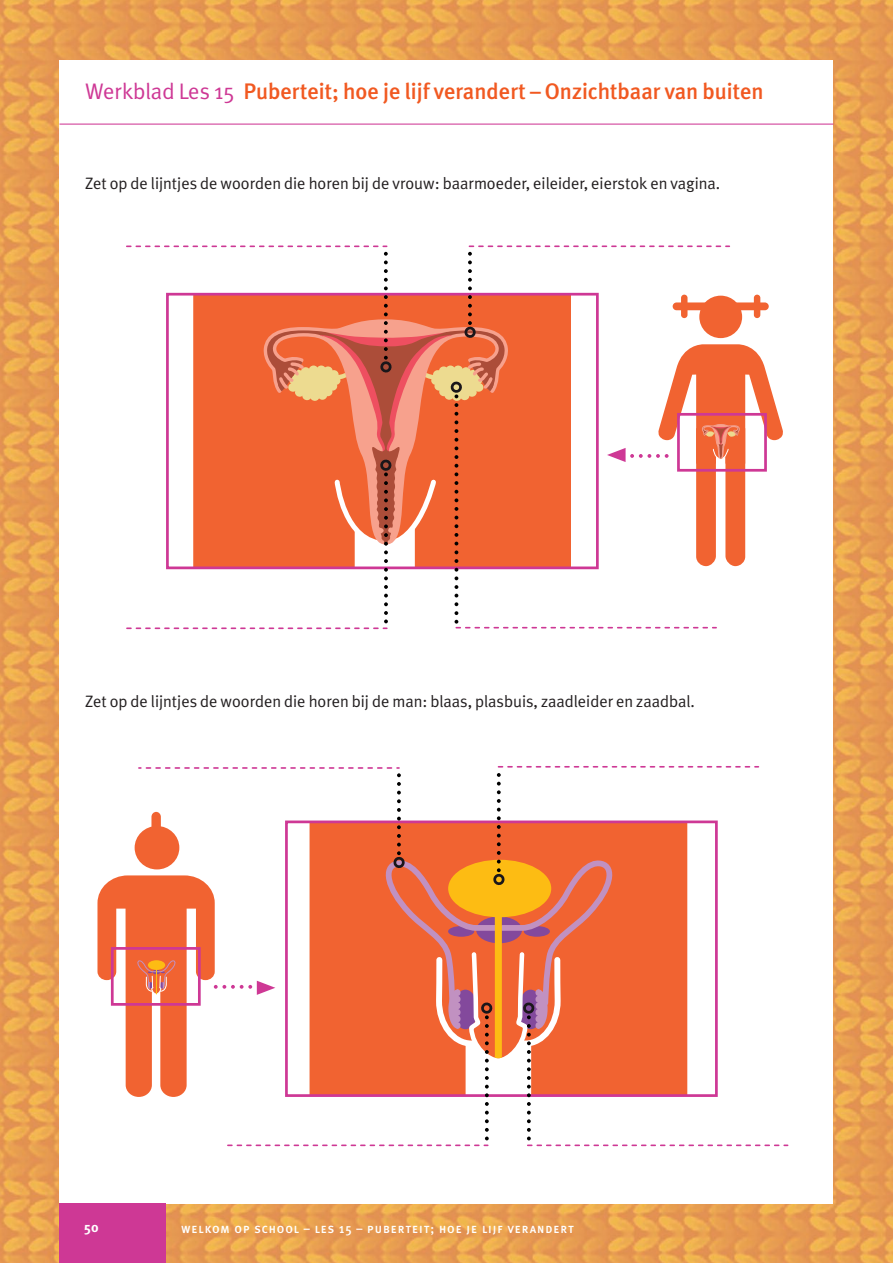
<style>
.page{position:relative;width:893px;height:1263px;background:#fff}
.page>*{position:absolute;margin:0;border:0;box-sizing:border-box;transform-origin:0 0}
.t1{font:500 22.5px "Meta Plus";color:#f15921}
.t2{font:16.5px "Meta Plus Normal";color:#231f20}
.t3{font:700 13.8px "Meta Plus";color:#fff}
.t4{font:13.5px "Meta Plus Medium Caps";letter-spacing:.075em;color:#fff;scale:.93 1}
.s1{font-family:"Meta Plus Normal";font-weight:400;color:#ce3895}
.s2{font-family:"Meta Plus";font-weight:500}
</style>
<div class="page">
<img style="left:0;top:0;width:893px;height:1263px">
<div style="left:60px;top:60px;width:773px;height:1143px;background:#fff"></div>
<hr style="left:60px;top:124px;width:773px;height:1px;background:#ce3895">
<div style="left:60px;top:1203px;width:106px;height:60px;background:#ce3895"></div>
<svg style="left:127px;top:245px;width:656px;height:384px"></svg>
<svg style="left:97px;top:766px;width:691px;height:380px"></svg>
<h1 class="t1" style="left:85px;top:78px;width:680px"><span class="s1">Werkblad Les 15</span> Puberteit; hoe je lijf verandert – Onzichtbaar van buiten</h1>
<p class="t2" style="left:85px;top:174px;width:637px">Zet op de lijntjes de woorden die horen bij de vrouw: baarmoeder, eileider, eierstok en vagina.</p>
<p class="t2" style="left:85px;top:691px;width:611px">Zet op de lijntjes de woorden die horen bij de man: blaas, plasbuis, zaadleider en zaadbal.</p>
<p class="t3" style="left:84px;top:1219px;width:16px">50</p>
<p class="t4" style="left:181px;top:1220px;width:424px">welkom op school – les <span class="s2">15</span> – puberteit; hoe je lijf verandert</p>
</div>
